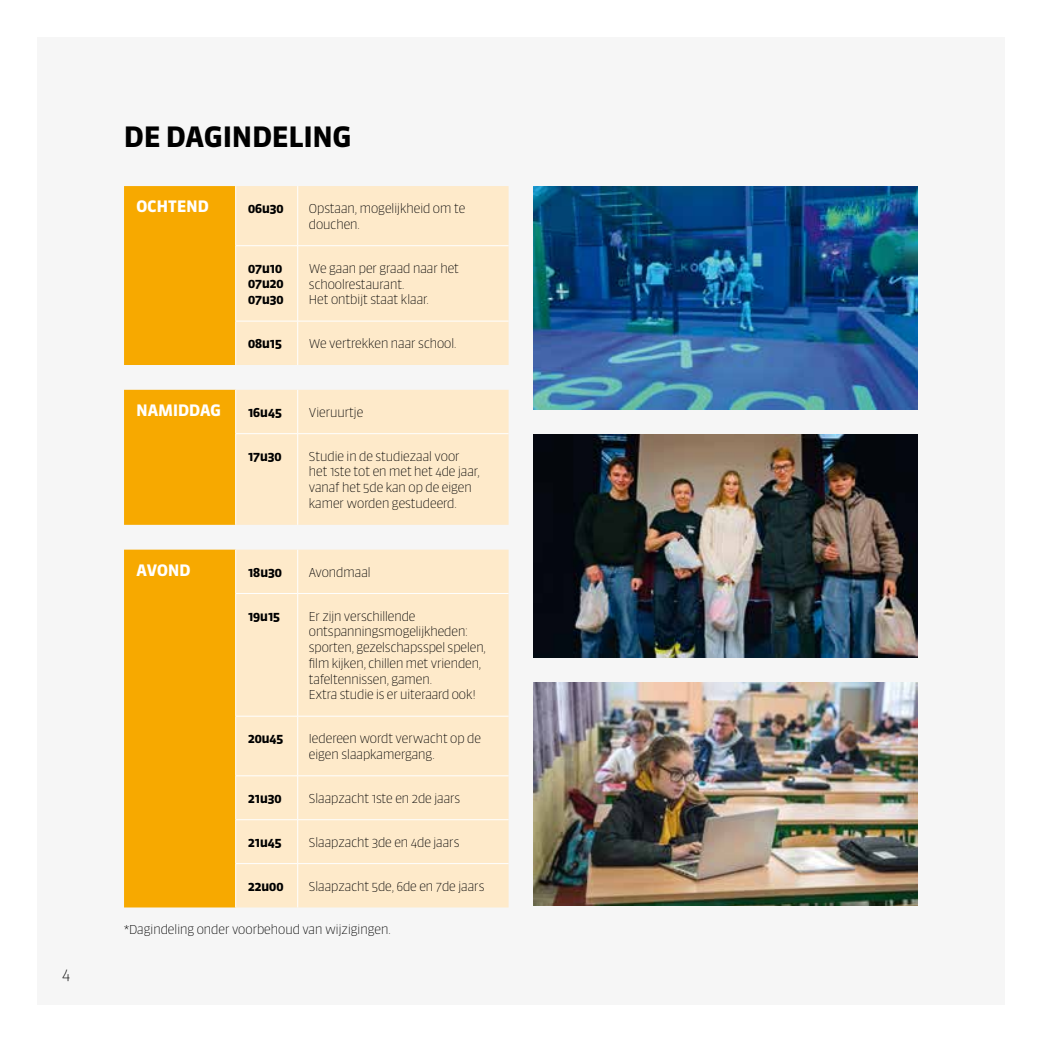
<style>
.page{position:relative;width:1042px;height:1042px;background:#fff}
.page>*{position:absolute;margin:0;border:0;box-sizing:border-box;transform-origin:0 0}
.t1{font:700 28px "Sanuk Big Pro";letter-spacing:.01em;color:#000}
.t2{font:700 15.75px "Sanuk Big Pro";letter-spacing:.01em;color:#fff}
.t3{font:100 15.75px "Sanuk Big Pro";color:#000}
.t4{font:100 12.25px/15.8px "Sanuk Big Pro";color:#000}
.t5{font:700 12.25px/15.8px "Sanuk Big Pro";color:#000}
</style>
<div class="page">
<div style="left:37px;top:37px;width:968px;height:968px;background:#f6f6f6"></div>
<img style="left:533px;top:186px;width:385px;height:223px">
<img style="left:533px;top:434px;width:385px;height:223px">
<img style="left:533px;top:682px;width:385px;height:223px">
<svg style="left:124px;top:186px;width:112px;height:721px;background:#f6ae11"></svg>
<svg style="left:236px;top:186px;width:272px;height:721px;background:#fdeacd"></svg>
<hr style="left:235px;top:186px;width:1px;height:59px;background:#fff">
<hr style="left:297px;top:186px;width:1px;height:59px;background:#fff">
<hr style="left:235px;top:245px;width:63px;height:1px;background:#fff">
<hr style="left:235px;top:246px;width:1px;height:75px;background:#fff">
<hr style="left:298px;top:245px;width:210px;height:1px;background:#fff">
<hr style="left:297px;top:246px;width:1px;height:75px;background:#fff">
<hr style="left:235px;top:321px;width:63px;height:1px;background:#fff">
<hr style="left:235px;top:321px;width:1px;height:44px;background:#fff">
<hr style="left:298px;top:321px;width:210px;height:1px;background:#fff">
<hr style="left:297px;top:321px;width:1px;height:44px;background:#fff">
<hr style="left:235px;top:390px;width:1px;height:43px;background:#fff">
<hr style="left:297px;top:390px;width:1px;height:43px;background:#fff">
<hr style="left:235px;top:433px;width:63px;height:1px;background:#fff">
<hr style="left:235px;top:434px;width:1px;height:91px;background:#fff">
<hr style="left:298px;top:433px;width:210px;height:1px;background:#fff">
<hr style="left:297px;top:434px;width:1px;height:91px;background:#fff">
<hr style="left:235px;top:550px;width:1px;height:43px;background:#fff">
<hr style="left:297px;top:550px;width:1px;height:43px;background:#fff">
<hr style="left:235px;top:593px;width:63px;height:1px;background:#fff">
<hr style="left:235px;top:594px;width:1px;height:122px;background:#fff">
<hr style="left:298px;top:593px;width:210px;height:1px;background:#fff">
<hr style="left:297px;top:594px;width:1px;height:122px;background:#fff">
<hr style="left:235px;top:716px;width:63px;height:1px;background:#fff">
<hr style="left:235px;top:716px;width:1px;height:59px;background:#fff">
<hr style="left:298px;top:716px;width:210px;height:1px;background:#fff">
<hr style="left:297px;top:716px;width:1px;height:59px;background:#fff">
<hr style="left:235px;top:775px;width:63px;height:1px;background:#fff">
<hr style="left:235px;top:776px;width:1px;height:43px;background:#fff">
<hr style="left:298px;top:775px;width:210px;height:1px;background:#fff">
<hr style="left:297px;top:776px;width:1px;height:43px;background:#fff">
<hr style="left:235px;top:819px;width:63px;height:1px;background:#fff">
<hr style="left:235px;top:820px;width:1px;height:43px;background:#fff">
<hr style="left:298px;top:819px;width:210px;height:1px;background:#fff">
<hr style="left:297px;top:820px;width:1px;height:43px;background:#fff">
<hr style="left:235px;top:863px;width:63px;height:1px;background:#fff">
<hr style="left:235px;top:864px;width:1px;height:43px;background:#fff">
<hr style="left:298px;top:863px;width:210px;height:1px;background:#fff">
<hr style="left:297px;top:864px;width:1px;height:43px;background:#fff">
<p class="t3" style="left:62px;top:964px;width:10px">4</p>
<h1 class="t1" style="left:124px;top:119px;width:229px">DE DAGINDELING</h1>
<p class="t2" style="left:136px;top:196px;width:74px">OCHTEND</p>
<p class="t5" style="left:248px;top:200px;width:37px">06u30</p>
<p class="t4" style="left:309px;top:200px;width:158px">Opstaan, mogelijkheid om te douchen.</p>
<p class="t5" style="left:248px;top:260px;width:37px">07u10<br>07u20<br>07u30</p>
<p class="t4" style="left:309px;top:260px;width:152px">We gaan per graad naar het schoolrestaurant.<br>Het ontbijt staat klaar.</p>
<p class="t5" style="left:248px;top:335px;width:35px">08u15</p>
<p class="t4" style="left:309px;top:335px;width:149px">We vertrekken naar school.</p>
<p class="t2" style="left:136px;top:400px;width:86px">NAMIDDAG</p>
<p class="t5" style="left:248px;top:404px;width:35px">16u45</p>
<p class="t4" style="left:309px;top:404px;width:56px">Vieruurtje</p>
<p class="t5" style="left:248px;top:448px;width:35px">17u30</p>
<p class="t4" style="left:309px;top:448px;width:172px">Studie in de studiezaal voor het 1ste tot en met het 4de jaar, vanaf het 5de kan op de eigen kamer worden gestudeerd.</p>
<p class="t2" style="left:136px;top:560px;width:55px">AVOND</p>
<p class="t5" style="left:248px;top:564px;width:35px">18u30</p>
<p class="t4" style="left:309px;top:564px;width:63px">Avondmaal</p>
<p class="t5" style="left:248px;top:608px;width:33px">19u15</p>
<p class="t4" style="left:309px;top:608px;width:179px">Er zijn verschillende ontspanningsmogelijkheden: sporten, gezelschapsspel spelen, film kijken, chillen met vrienden, tafeltennissen, gamen.<br>Extra studie is er uiteraard ook!</p>
<p class="t5" style="left:248px;top:730px;width:37px">20u45</p>
<p class="t4" style="left:309px;top:730px;width:174px">Iedereen wordt verwacht op de eigen slaapkamergang.</p>
<p class="t5" style="left:248px;top:790px;width:35px">21u30</p>
<p class="t4" style="left:309px;top:790px;width:153px">Slaapzacht 1ste en 2de jaars</p>
<p class="t5" style="left:248px;top:834px;width:35px">21u45</p>
<p class="t4" style="left:309px;top:834px;width:152px">Slaapzacht 3de en 4de jaars</p>
<p class="t5" style="left:248px;top:878px;width:37px">22u00</p>
<p class="t4" style="left:309px;top:878px;width:177px">Slaapzacht 5de, 6de en 7de jaars</p>
<p class="t4" style="left:124px;top:921px;width:268px">*Dagindeling onder voorbehoud van wijzigingen.</p>
</div>
